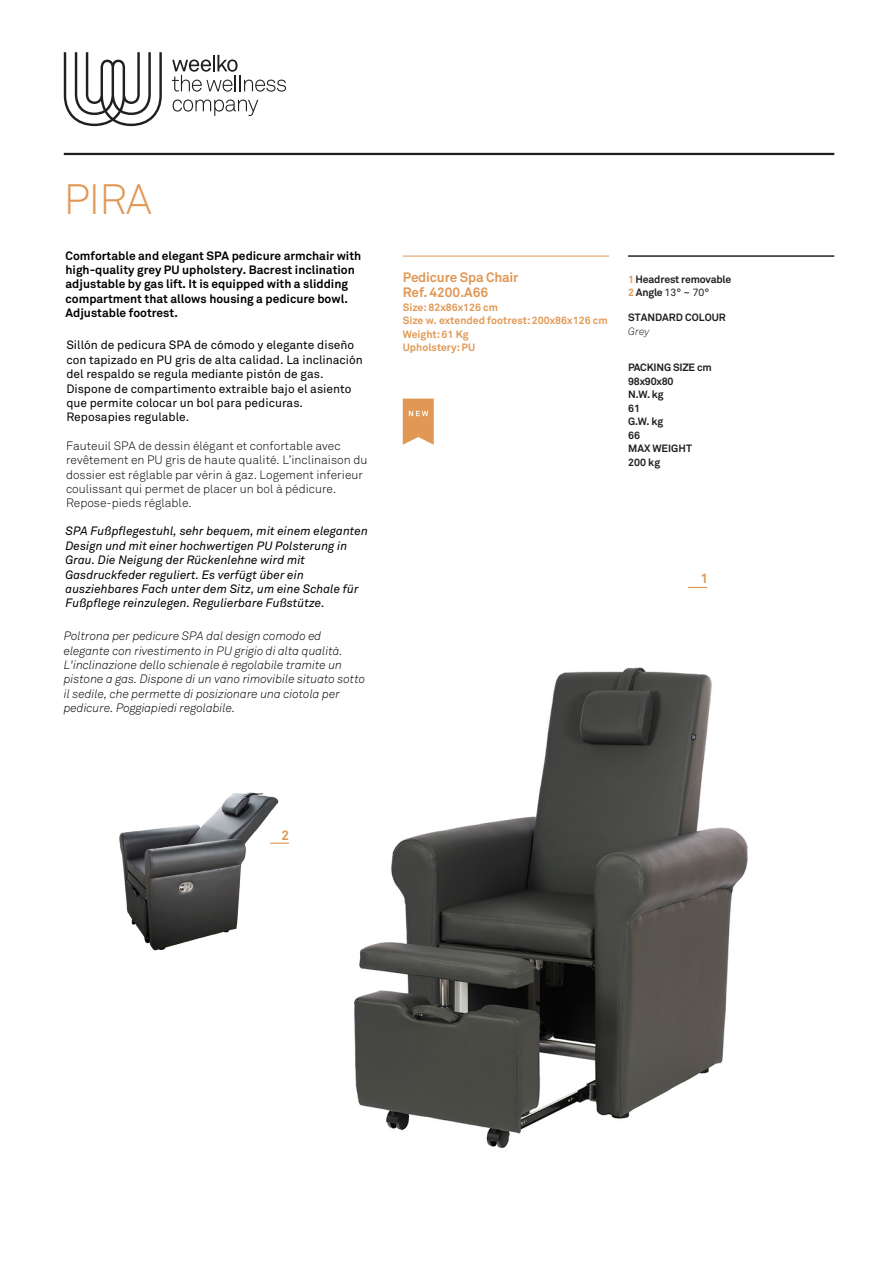
<style>
.page{position:relative;width:893px;height:1263px;background:#fff}
.page>*{position:absolute;margin:0;border:0;box-sizing:border-box;transform-origin:0 0}
.t1{font:300 42px "Akkurat";color:#e19855}
.t2{font:700 13.5px/15px "Akkurat";letter-spacing:-.015em;color:#e19855}
.t3{font:italic 300 12px/14.4px "Akkurat";color:#000001}
.t4{font:italic 12px/14.4px "Akkurat";color:#000001}
.t5{font:12px/14.4px "Akkurat Std";color:#000001}
.t6{font:300 12px/14.4px "Akkurat";color:#000001}
.t7{font:700 12px/14.4px "Akkurat";color:#000001}
.t8{font:700 10.5px/13.5px "Akkurat";color:#e19855}
.t9{font:700 10.5px/13.5px "Akkurat";color:#231f20}
.t10{font:700 10.5px/13.5px "Akkurat";letter-spacing:-.02em;color:#231f20}
.t11{font:italic 300 10.5px "Akkurat";color:#231f20}
.s1{color:#e19855}
.s2{font-weight:400}
</style>
<div class="page">
<img style="left:354px;top:667px;width:394px;height:482px">
<hr style="left:64px;top:153px;width:770px;height:2px;background:#231f20">
<svg style="left:173px;top:100px;width:85px;height:16px"></svg>
<svg style="left:172px;top:55px;width:114px;height:37px"></svg>
<svg style="left:64px;top:52px;width:98px;height:74px"></svg>
<hr style="left:403px;top:256px;width:206px;height:1px;background:#e19855">
<hr style="left:628px;top:256px;width:206px;height:1px;background:#231f20">
<svg style="left:688px;top:587px;width:19px;height:1px"></svg>
<svg style="left:403px;top:399px;width:31px;height:46px"></svg>
<img style="left:119px;top:792px;width:171px;height:159px">
<svg style="left:270px;top:843px;width:19px;height:1px"></svg>
<h1 class="t1" style="left:64px;top:175px;width:89px">PIRA</h1>
<p class="t7" style="left:65px;top:248px;width:297px">Comfortable and elegant SPA pedicure armchair with high-quality grey PU upholstery. Bacrest inclination adjustable by gas lift. It is equipped with a slidding compartment that allows housing a pedicure bowl.<br>Adjustable footrest.</p>
<p class="t5" style="left:66px;top:338px;width:298px">Sillón de pedicura SPA de cómodo y elegante diseño con tapizado en PU gris de alta calidad. La inclinación del respaldo se regula mediante pistón de gas.<br>Dispone de compartimento extraible bajo el asiento que permite colocar un bol para pedicuras.<br>Reposapies regulable.</p>
<p class="t6" style="left:66px;top:439px;width:303px">Fauteuil SPA de dessin élégant et confortable avec revêtement en PU gris de haute qualité. L’inclinaison du dossier est réglable par vérin à gaz. Logement inferieur coulissant qui permet de placer un bol à pédicure.<br>Repose-pieds réglable.</p>
<p class="t4" style="left:66px;top:524px;width:304px">SPA Fußpflegestuhl, sehr bequem, mit einem eleganten Design und mit einer hochwertigen PU Polsterung in Grau. Die Neigung der Rückenlehne wird mit Gasdruckfeder reguliert. Es verfügt über ein ausziehbares Fach unter dem Sitz, um eine Schale für Fußpflege reinzulegen. Regulierbare Fußstütze.</p>
<p class="t3" style="left:64px;top:629px;width:303px">Poltrona per pedicure SPA dal design comodo ed elegante con rivestimento in PU grigio di alta qualità.<br>L'inclinazione dello schienale è regolabile tramite un pistone a gas. Dispone di un vano rimovibile situato sotto il sedile, che permette di posizionare una ciotola per pedicure. Poggiapiedi regolabile.</p>
<p class="t2" style="left:403px;top:270px;width:117px">Pedicure Spa Chair<br>Ref. 4200.A66</p>
<p class="t8" style="left:403px;top:301px;width:206px">Size: 82x86x126 cm<br>Size w. extended footrest: 200x86x126 cm<br>Weight: 61 Kg<br>Upholstery: PU</p>
<p class="t10" style="left:628px;top:272px;width:105px"><span class="s1">1</span> Headrest removable<br><span class="s1">2</span> Angle <span class="s2">13° ~ 70°</span></p>
<p class="t9" style="left:628px;top:310px;width:99px">STANDARD COLOUR</p>
<p class="t11" style="left:628px;top:325px;width:23px">Grey</p>
<p class="t10" style="left:628px;top:361px;width:85px">PACKING SIZE cm</p>
<p class="t9" style="left:628px;top:374px;width:65px">98x90x80<br>N.W. kg<br>61<br>G.W. kg<br>66<br>MAX WEIGHT<br>200 kg</p>
<p class="t2" style="left:701px;top:571px;width:9px">1</p>
<p class="t2" style="left:281px;top:828px;width:9px">2</p>
</div>
